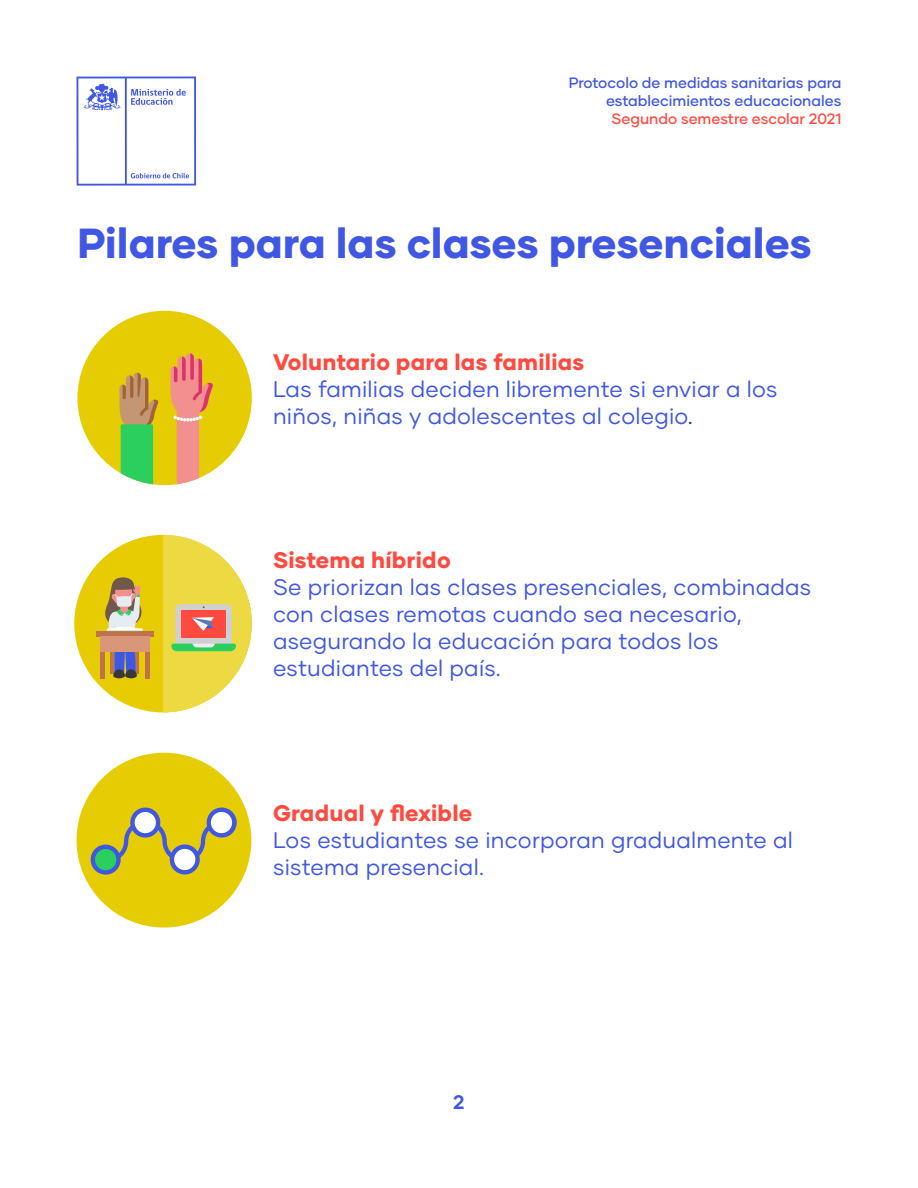
<style>
.page{position:relative;width:918px;height:1188px;background:#fff}
.page>*{position:absolute;margin:0;border:0;box-sizing:border-box;transform-origin:0 0}
.t1{font:800 42px "Gilmer";color:#4057e3}
.t2{font:22.5px/27px "Gilmer";letter-spacing:.01em;color:#4057e3}
.t3{font:800 22.5px "Gilmer";letter-spacing:.01em;color:#ff4a40}
.t4{font:700 19.5px "Gilmer";color:#4057e3}
.t5{font:500 15px/18px "Gilmer";color:#4057e3;text-align:right}
.t6{font:500 15px "Gilmer";color:#ff4a40}
.s1{color:#283583}
</style>
<div class="page">
<svg style="left:77px;top:77px;width:119px;height:109px"></svg>
<div style="left:74px;top:535px;width:178px;height:177px;background:#e8cc03;border-radius:50%"></div>
<div style="left:96px;top:631px;width:58px;height:6px;background:#bf734d"></div>
<div style="left:100px;top:647px;width:5px;height:32px;background:#bf734d"></div>
<hr style="left:145px;top:647px;width:4px;height:32px;background:#bf734d">
<div style="left:100px;top:637px;width:49px;height:15px;background:#d99678"></div>
<svg style="left:105px;top:577px;width:38px;height:101px"></svg>
<svg style="left:163px;top:535px;width:89px;height:177px"></svg>
<div style="left:77px;top:753px;width:174px;height:175px;background:#e6cc03;border-radius:50%"></div>
<svg style="left:91px;top:845px;width:30px;height:30px"></svg>
<div style="left:170px;top:844px;width:30px;height:30px;background:#4057e3;border-radius:50%"></div>
<div style="left:130px;top:808px;width:30px;height:30px;background:#4057e3;border-radius:50%"></div>
<div style="left:207px;top:808px;width:30px;height:30px;background:#4057e3;border-radius:50%"></div>
<svg style="left:94px;top:811px;width:139px;height:60px"></svg>
<div style="left:77px;top:311px;width:175px;height:174px;background:#e6cc03;border-radius:50%"></div>
<svg style="left:170px;top:353px;width:45px;height:132px"></svg>
<svg style="left:119px;top:373px;width:40px;height:112px"></svg>
<p class="t5" style="left:569px;top:74px;width:274px">Protocolo de medidas sanitarias para establecimientos educacionales</p>
<p class="t6" style="left:612px;top:110px;width:231px">Segundo semestre escolar 2021</p>
<h1 class="t1" style="left:77px;top:216px;width:736px">Pilares para las clases presenciales</h1>
<p class="t3" style="left:273px;top:347px;width:313px">Voluntario para las familias</p>
<p class="t2" style="left:273px;top:375px;width:506px">Las familias deciden libremente si enviar a los niños, niñas y adolescentes al colegio<span class="s1">.</span></p>
<p class="t3" style="left:273px;top:546px;width:179px">Sistema híbrido</p>
<p class="t2" style="left:273px;top:574px;width:540px">Se priorizan las clases presenciales, combinadas con clases remotas cuando sea necesario, asegurando la educación para todos los estudiantes del país.</p>
<p class="t3" style="left:273px;top:799px;width:201px">Gradual y flexible</p>
<p class="t2" style="left:273px;top:827px;width:521px">Los estudiantes se incorporan gradualmente al sistema presencial.</p>
<p class="t4" style="left:453px;top:1090px;width:13px">2</p>
</div>
